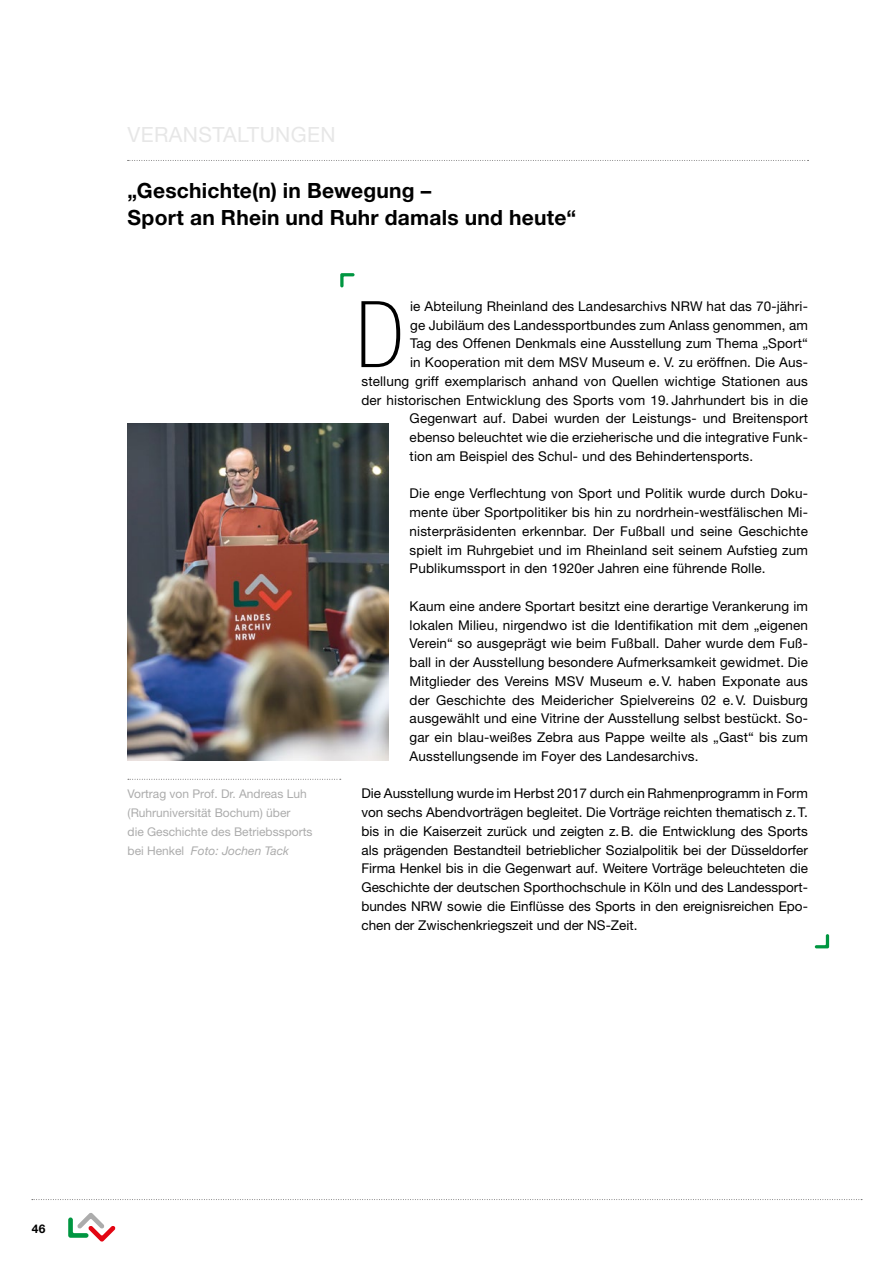
<style>
.page{position:relative;width:893px;height:1263px;background:#fff}
.page>*{position:absolute;margin:0;border:0;box-sizing:border-box;transform-origin:0 0}
.t1{font:100 condensed 92.25px "Helvetica Neue LT Std";color:#000}
.t2{font:700 21px/27px "Helvetica Neue LT Std";letter-spacing:.01em;color:#000}
.t3{font:21px "Helvetica Neue LT Std";letter-spacing:.02em;color:#e7e7e7}
.t4{font:13.5px/18.8px "Helvetica Neue LT Std";letter-spacing:.01em;color:#000;text-align:justify}
.t5{font:12px/18.8px "Helvetica Neue LT Std";color:#acacac}
.t6{font:700 12px "Helvetica Neue LT Std";color:#000}
.s1{font-style:italic}
</style>
<div class="page">
<svg style="left:32px;top:1199px;width:830px;height:1px"></svg>
<svg style="left:68px;top:1213px;width:47px;height:29px"></svg>
<svg style="left:128px;top:160px;width:680px;height:1px"></svg>
<svg style="left:340px;top:273px;width:15px;height:14px"></svg>
<svg style="left:815px;top:934px;width:14px;height:14px"></svg>
<img style="left:128px;top:423px;width:260px;height:338px">
<svg style="left:128px;top:779px;width:213px;height:1px"></svg>
<h2 class="t3" style="left:128px;top:122px;width:210px">VERANSTALTUNGEN</h2>
<h2 class="t2" style="left:128px;top:177px;width:450px">„Geschichte(n) in Bewegung –<br>Sport an Rhein und Ruhr damals und heute“</h2>
<p class="t5" style="left:128px;top:784px;width:186px">Vortrag von Prof. Dr. Andreas Luh (Ruhruniversität Bochum) über<br>die Geschichte des Betriebssports bei Henkel <span class="s1">Foto: Jochen Tack</span></p>
<h1 class="t1" style="left:356px;top:283px;width:49px">D</h1>
<p class="t4" style="left:410px;top:296px;width:399px">ie Abteilung Rheinland des Landesarchivs NRW hat das 70-jähri-</p>
<p class="t4" style="left:410px;top:315px;width:399px">ge Jubiläum des Landessportbundes zum Anlass genommen, am</p>
<p class="t4" style="left:410px;top:334px;width:399px">Tag des Offenen Denkmals eine Ausstellung zum Thema „Sport“</p>
<p class="t4" style="left:410px;top:353px;width:399px">in Kooperation mit dem MSV Museum e. V. zu eröffnen. Die Aus-</p>
<p class="t4" style="left:361px;top:371px;width:448px">stellung griff exemplarisch anhand von Quellen wichtige Stationen aus</p>
<p class="t4" style="left:361px;top:390px;width:448px">der historischen Entwicklung des Sports vom 19. Jahrhundert bis in die</p>
<p class="t4" style="left:410px;top:409px;width:400px">Gegenwart auf. Dabei wurden der Leistungs- und Breitensport</p>
<p class="t4" style="left:410px;top:428px;width:400px">ebenso beleuchtet wie die erzieherische und die integrative Funk-</p>
<p class="t4" style="left:410px;top:446px;width:345px">tion am Beispiel des Schul- und des Behindertensports.</p>
<p class="t4" style="left:410px;top:484px;width:400px">Die enge Verflechtung von Sport und Politik wurde durch Doku&shy;mente über Sportpolitiker bis hin zu nordrhein-westfälischen Mi&shy;nisterpräsidenten erkennbar. Der Fußball und seine Geschichte spielt im Ruhrgebiet und im Rheinland seit seinem Aufstieg zum Publikumssport in den 1920er Jahren eine führende Rolle.</p>
<p class="t4" style="left:410px;top:596px;width:400px">Kaum eine andere Sportart besitzt eine derartige Verankerung im lokalen Milieu, nirgendwo ist die Identifikation mit dem „eigenen Verein“ so ausgeprägt wie beim Fußball. Daher wurde dem Fuß&shy;ball in der Ausstellung besondere Aufmerksamkeit gewidmet. Die Mitglieder des Vereins MSV Museum e.V. haben Exponate aus der Geschichte des Meidericher Spielvereins 02 e.V. Duisburg ausgewählt und eine Vitrine der Ausstellung selbst bestückt. So&shy;gar ein blau-weißes Zebra aus Pappe weilte als „Gast“ bis zum Ausstellungsende im Foyer des Landesarchivs.</p>
<p class="t4" style="left:361px;top:784px;width:448px">Die Ausstellung wurde im Herbst 2017 durch ein Rahmenprogramm in Form von sechs Abendvorträgen begleitet. Die Vorträge reichten thematisch z.T. bis in die Kaiserzeit zurück und zeigten z.B. die Entwicklung des Sports als prägenden Bestandteil betrieblicher Sozialpolitik bei der Düsseldorfer Firma Henkel bis in die Gegenwart auf. Weitere Vorträge beleuchteten die Geschichte der deutschen Sporthochschule in Köln und des Landessport&shy;bundes NRW sowie die Einflüsse des Sports in den ereignisreichen Epo&shy;chen der Zwischenkriegszeit und der NS-Zeit.</p>
<p class="t6" style="left:32px;top:1221px;width:15px">46</p>
</div>
